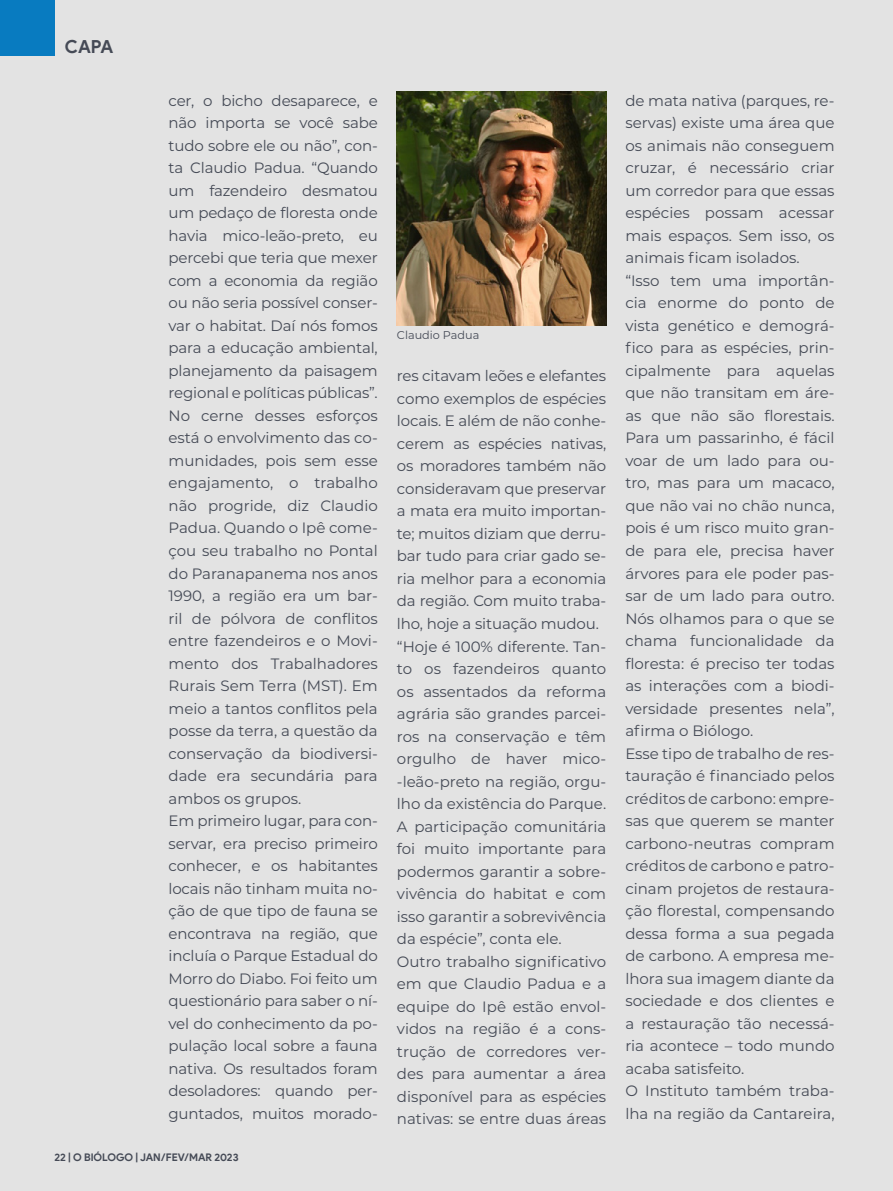
<style>
.page{position:relative;width:893px;height:1191px;background:#e3e3e3}
.page>*{position:absolute;margin:0;border:0;box-sizing:border-box;transform-origin:0 0}
.t1{font:700 18px "Product Sans";color:#454a56}
.t2{font:15px/22.5px "Montserrat";color:#454a56}
.t3{font:11.25px "Montserrat";color:#454a56}
.t4{font:700 10.5px "Product Sans";color:#454a56}
</style>
<div class="page">
<div style="left:0;top:0;width:55px;height:55px;background:#087bc0"></div>
<img style="left:397px;top:91px;width:209px;height:234px">
<p class="t1" style="left:65px;top:36px;width:50px">CAPA</p>
<p class="t2" style="left:168px;top:89px;width:211px">cer, o bicho desaparece, e não importa se você sabe tudo sobre ele ou não”, con&shy;ta Claudio Padua. “Quando um fazendeiro desmatou um pedaço de floresta onde havia mico-leão-preto, eu percebi que teria que mexer com a economia da região ou não seria possível conser&shy;var o habitat. Daí nós fomos para a educação ambiental, planejamento da paisagem regional e políticas públicas”.<br>No cerne desses esforços está o envolvimento das co&shy;munidades, pois sem esse engajamento, o trabalho não progride, diz Claudio<br>Padua. Quando o Ipê come&shy;çou seu trabalho no Pontal do Paranapanema nos anos<br>1990, a região era um bar&shy;ril de pólvora de conflitos entre fazendeiros e o Movi&shy;mento dos Trabalhadores<br>Rurais Sem Terra (MST). Em meio a tantos conflitos pela posse da terra, a questão da conservação da biodiversi&shy;dade era secundária para ambos os grupos.<br>Em primeiro lugar, para con&shy;servar, era preciso primeiro conhecer, e os habitantes locais não tinham muita no&shy;ção de que tipo de fauna se encontrava na região, que incluía o Parque Estadual do<br>Morro do Diabo. Foi feito um questionário para saber o ní&shy;vel do conhecimento da po&shy;pulação local sobre a fauna nativa. Os resultados foram desoladores: quando per&shy;guntados, muitos morado-</p>
<p class="t4" style="left:55px;top:1150px;width:186px">22 | O BIÓLOGO | JAN/FEV/MAR 2023</p>
<p class="t4" style="left:140px;top:1150px;width:97px">ABR MAI/JUN 2023</p>
<p class="t3" style="left:397px;top:328px;width:84px">Claudio Padua</p>
<p class="t2" style="left:397px;top:364px;width:211px">res citavam leões e elefantes como exemplos de espécies locais. E além de não conhe&shy;cerem as espécies nativas, os moradores também não consideravam que preservar a mata era muito importan&shy;te; muitos diziam que derru&shy;bar tudo para criar gado se&shy;ria melhor para a economia da região. Com muito traba&shy;lho, hoje a situação mudou. “Hoje é 100% diferente. Tan&shy;to os fazendeiros quanto os assentados da reforma agrária são grandes parcei&shy;ros na conservação e têm orgulho de haver mico--leão-preto na região, orgu&shy;lho da existência do Parque.<br>A participação comunitária foi muito importante para podermos garantir a sobre&shy;vivência do habitat e com isso garantir a sobrevivência da espécie”, conta ele.<br>Outro trabalho significativo em que Claudio Padua e a equipe do Ipê estão envol&shy;vidos na região é a cons&shy;trução de corredores ver&shy;des para aumentar a área disponível para as espécies nativas: se entre duas áreas</p>
<p class="t2" style="left:625px;top:89px;width:211px">de mata nativa (parques, re&shy;servas) existe uma área que os animais não conseguem cruzar, é necessário criar um corredor para que essas espécies possam acessar mais espaços. Sem isso, os animais ficam isolados. “Isso tem uma importân&shy;cia enorme do ponto de vista genético e demográ&shy;fico para as espécies, prin&shy;cipalmente para aquelas que não transitam em áre&shy;as que não são florestais.<br>Para um passarinho, é fácil voar de um lado para ou&shy;tro, mas para um macaco, que não vai no chão nunca, pois é um risco muito gran&shy;de para ele, precisa haver árvores para ele poder pas&shy;sar de um lado para outro.<br>Nós olhamos para o que se chama funcionalidade da floresta: é preciso ter todas as interações com a biodi&shy;versidade presentes nela”, afirma o Biólogo.<br>Esse tipo de trabalho de res&shy;tauração é financiado pelos créditos de carbono: empre&shy;sas que querem se manter carbono-neutras compram créditos de carbono e patro&shy;cinam projetos de restaura&shy;ção florestal, compensando dessa forma a sua pegada de carbono. A empresa me&shy;lhora sua imagem diante da sociedade e dos clientes e a restauração tão necessá&shy;ria acontece – todo mundo acaba satisfeito.<br>O Instituto também traba&shy;lha na região da Cantareira,</p>
</div>
